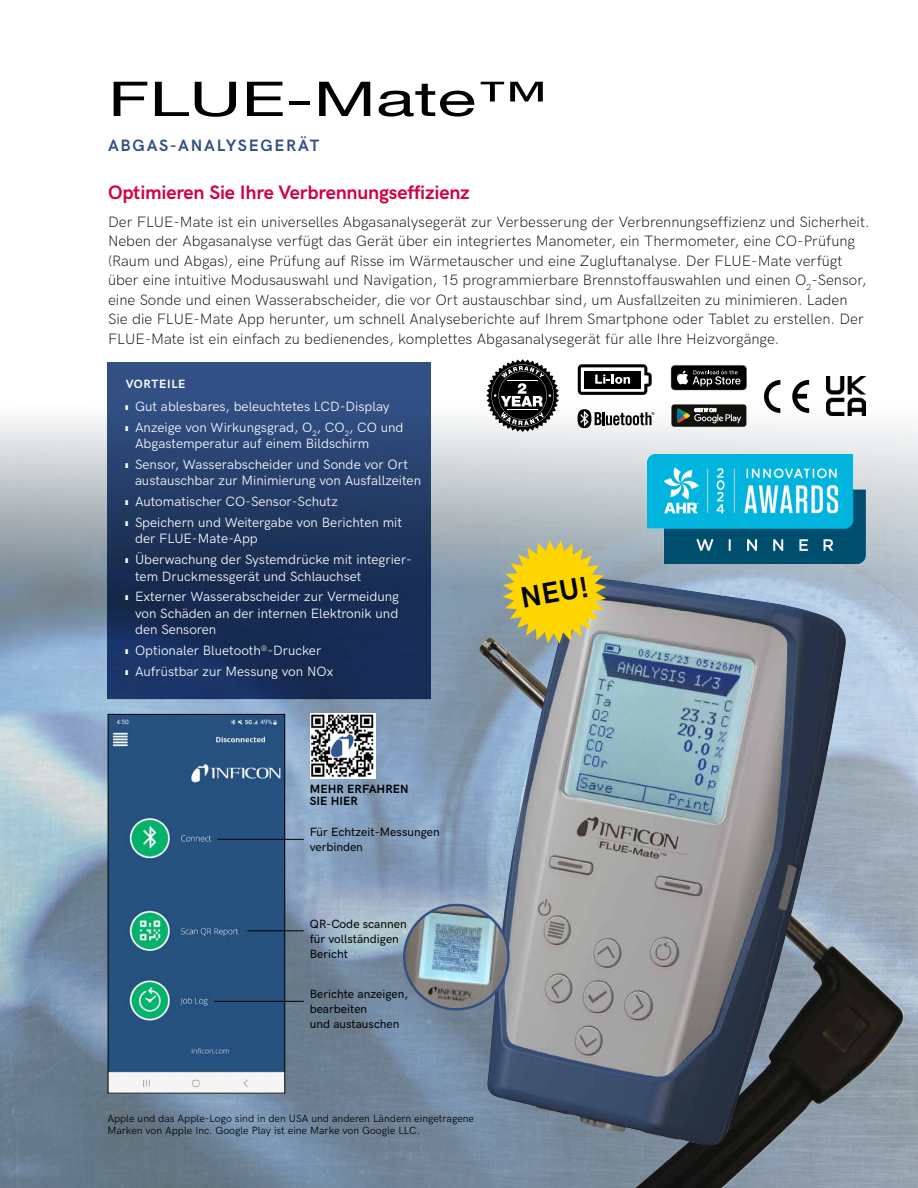
<style>
.page{position:relative;width:918px;height:1188px;background:#fff}
.page>*{position:absolute;margin:0;border:0;box-sizing:border-box;transform-origin:0 0}
.t1{font:48px "Helvetica Neue";color:#000;scale:1.5 1}
.t2{font:700 29.55px "HK Grotesk";color:#000}
.t3{font:700 19.5px "HK Grotesk";letter-spacing:-.01em;color:#cf0540}
.t4{font:700 16.5px "HK Grotesk";letter-spacing:.105em;color:#325084}
.t5{font:300 15px/19.5px "HK Grotesk";color:#000}
.t6{font:13.5px/16.5px "HK Grotesk";color:#fff}
.t7{font:500 12px/15px "HK Grotesk";color:#000}
.t8{font:700 12px/12px "HK Grotesk";letter-spacing:.005em;color:#000}
.t9{font:700 12px "HK Grotesk";letter-spacing:.055em;color:#fff}
.t10{font:10.5px/12px "HK Grotesk";color:#000}
</style>
<div class="page">
<img style="left:0;top:404px;width:918px;height:784px">
<img style="left:478px;top:637px;width:428px;height:551px">
<img style="left:486px;top:577px;width:361px;height:569px">
<svg style="left:108px;top:362px;width:323px;height:337px;background:#213965"></svg>
<img style="left:310px;top:713px;width:65px;height:65px">
<svg style="left:488px;top:525px;width:133px;height:133px;background:#bcb56b"></svg>
<img style="left:110px;top:716px;width:173px;height:375px">
<div style="left:108px;top:714px;width:177px;height:379px;border:1px solid #000"></div>
<hr style="left:217px;top:839px;width:87px;height:1px;background:#000">
<hr style="left:247px;top:930px;width:57px;height:1px;background:#000">
<hr style="left:214px;top:1001px;width:90px;height:1px;background:#000">
<img style="left:404px;top:905px;width:104px;height:104px;border-radius:52px">
<div style="left:403px;top:904px;width:107px;height:106px;border:2px solid #325084;border-radius:50%"></div>
<svg style="left:671px;top:365px;width:76px;height:25px;background:#2f2f2f"></svg>
<svg style="left:578px;top:409px;width:76px;height:19px"></svg>
<svg style="left:672px;top:405px;width:74px;height:22px;background:#383932"></svg>
<svg style="left:486px;top:359px;width:73px;height:73px"></svg>
<svg style="left:578px;top:364px;width:74px;height:31px"></svg>
<svg style="left:764px;top:380px;width:16px;height:33px"></svg>
<svg style="left:792px;top:380px;width:17px;height:33px"></svg>
<img style="left:827px;top:377px;width:38px;height:38px">
<img style="left:647px;top:454px;width:218px;height:109px">
<h1 class="t1" style="left:108px;top:64px;width:294px">FLUE-Mate™</h1>
<p class="t4" style="left:108px;top:132px;width:213px">ABGAS-ANALYSEGERÄT</p>
<h3 class="t3" style="left:108px;top:177px;width:363px">Optimieren Sie Ihre Verbrennungseffizienz</h3>
<p class="t5" style="left:108px;top:210px;width:763px">Der FLUE-Mate ist ein universelles Abgasanalysegerät zur Verbesserung der Verbrennungseffizienz und Sicherheit.<br>Neben der Abgasanalyse verfügt das Gerät über ein integriertes Manometer, ein Thermometer, eine CO-Prüfung (Raum und Abgas), eine Prüfung auf Risse im Wärmetauscher und eine Zugluftanalyse. Der FLUE-Mate verfügt über eine intuitive Modusauswahl und Navigation, 15 programmierbare Brennstoffauswahlen und einen O<sub>2</sub>-Sensor, eine Sonde und einen Wasserabscheider, die vor Ort austauschbar sind, um Ausfallzeiten zu minimieren. Laden Sie die FLUE-Mate App herunter, um schnell Analyseberichte auf Ihrem Smartphone oder Tablet zu erstellen. Der FLUE-Mate ist ein einfach zu bedienendes, komplettes Abgasanalysegerät für alle Ihre Heizvorgänge.</p>
<p class="t9" style="left:126px;top:375px;width:61px">VORTEILE</p>
<p class="t6" style="left:126px;top:397px;width:266px">■ Gut ablesbares, beleuchtetes LCD-Display</p>
<p class="t6" style="left:135px;top:418px;width:270px;text-indent:-9px">■ Anzeige von Wirkungsgrad, O<sub>2</sub>, CO<sub>2</sub>, CO und<br>Abgastemperatur auf einem Bildschirm</p>
<p class="t6" style="left:135px;top:455px;width:288px;text-indent:-9px">■ Sensor, Wasserabscheider und Sonde vor Ort austauschbar zur Minimierung von Ausfallzeiten</p>
<p class="t6" style="left:126px;top:492px;width:214px">■ Automatischer CO-Sensor-Schutz</p>
<p class="t6" style="left:135px;top:513px;width:269px;text-indent:-9px">■ Speichern und Weitergabe von Berichten mit der FLUE-Mate-App</p>
<p class="t6" style="left:135px;top:550px;width:279px;text-indent:-9px">■ Überwachung der Systemdrücke mit integrier&shy;tem Druckmessgerät und Schlauchset</p>
<p class="t6" style="left:135px;top:588px;width:266px;text-align:justify;text-indent:-9px">■ Externer Wasserabscheider zur Vermeidung von Schäden an der internen Elektronik und den Sensoren</p>
<p class="t6" style="left:126px;top:641px;width:197px">■ Optionaler Bluetooth<sup>®</sup>-Drucker</p>
<p class="t6" style="left:126px;top:662px;width:209px">■ Aufrüstbar zur Messung von NOx</p>
<h2 class="t2" style="left:517px;top:576px;width:70px;rotate:-10deg">NEU!</h2>
<p class="t8" style="left:310px;top:782px;width:101px">MEHR ERFAHREN<br>SIE HIER</p>
<p class="t7" style="left:310px;top:823px;width:132px">Für Echtzeit-Messungen verbinden</p>
<p class="t7" style="left:310px;top:915px;width:98px">QR-Code scannen für vollständigen<br>Bericht</p>
<p class="t7" style="left:310px;top:985px;width:100px">Berichte anzeigen, bearbeiten<br>und austauschen</p>
<p class="t10" style="left:107px;top:1112px;width:368px">Apple und das Apple-Logo sind in den USA und anderen Ländern eingetragene<br>Marken von Apple Inc. Google Play ist eine Marke von Google LLC.</p>
</div>
